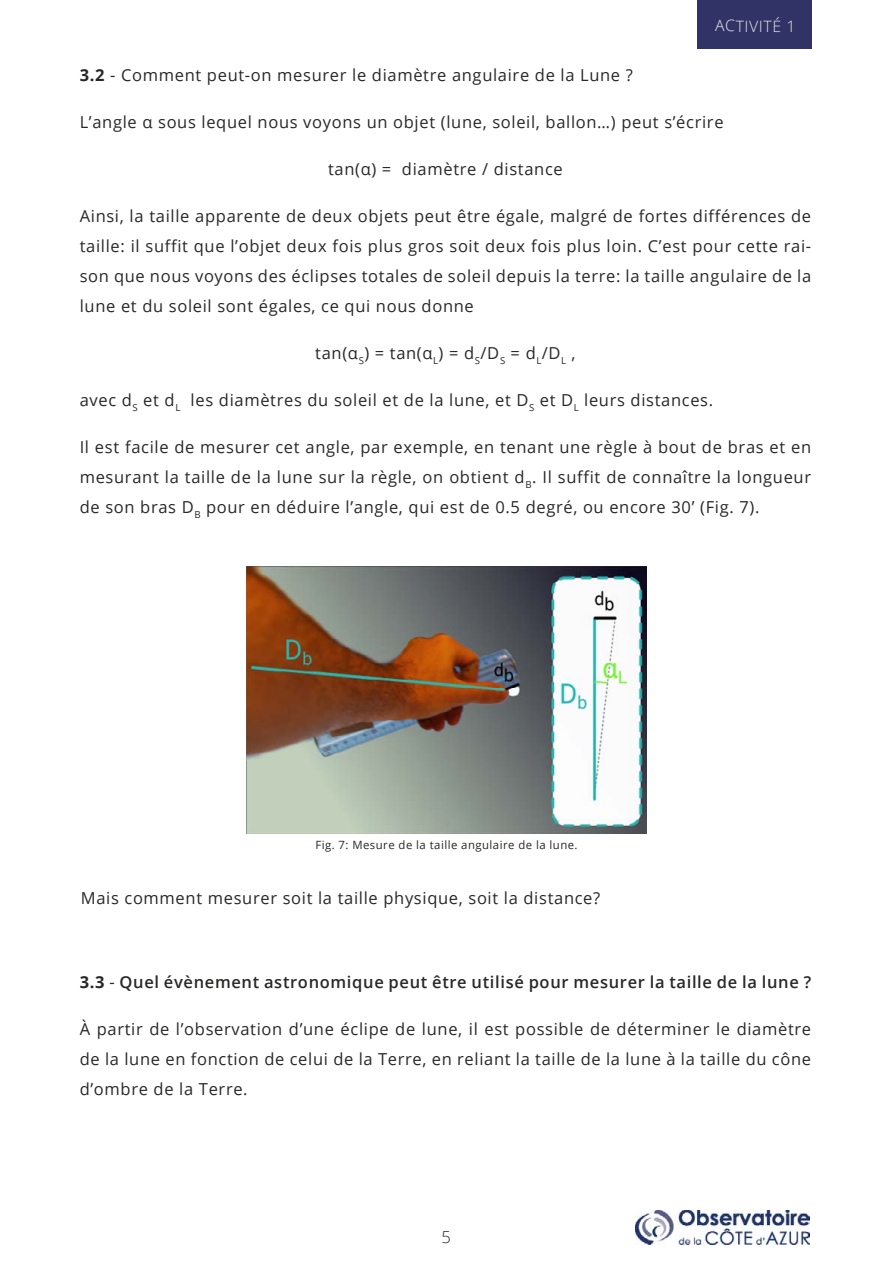
<style>
.page{position:relative;width:893px;height:1263px;background:#fff}
.page>*{position:absolute;margin:0;border:0;box-sizing:border-box;transform-origin:0 0}
.t1{font:16.5px/30px "Open Sans";letter-spacing:.04em;color:#282827;text-align:justify}
.t2{font:600 16.5px "Open Sans";letter-spacing:.04em;color:#282827}
.t3{font:300 16.5px "Open Sans";color:#282827}
.t4{font:300 15.75px "Open Sans";letter-spacing:.04em;color:#e7e7e7}
.t5{font:11.4px "Open Sans";letter-spacing:.04em;color:#282827}
.s1{font-weight:700}
.s2{font-weight:400}
</style>
<div class="page">
<img style="left:636px;top:1210px;width:173px;height:35px">
<img style="left:246px;top:567px;width:401px;height:267px">
<div style="left:697px;top:0;width:115px;height:49px;background:#313366"></div>
<p class="t4" style="left:715px;top:15px;width:82px">ACTIVITÉ 1</p>
<p class="t1" style="left:80px;top:59px;width:555px"><span class="s1">3.2</span> - Comment peut-on mesurer le diamètre angulaire de la Lune ?</p>
<p class="t1" style="left:80px;top:106px;width:645px">L’angle α sous lequel nous voyons un objet (lune, soleil, ballon…) peut s’écrire</p>
<p class="t1" style="left:328px;top:153px;width:236px">tan(α) = diamètre / distance</p>
<p class="t1" style="left:80px;top:200px;width:733px">Ainsi, la taille apparente de deux objets peut être égale, malgré de fortes différences de taille: il suffit que l’objet deux fois plus gros soit deux fois plus loin. C’est pour cette rai&shy;son que nous voyons des éclipses totales de soleil depuis la terre: la taille angulaire de la lune et du soleil sont égales, ce qui nous donne</p>
<p class="t1" style="left:315px;top:337px;width:262px">tan(α<sub>S</sub>) = tan(α<sub>L</sub>) = d<sub>S</sub>/D<sub>S</sub> = d<sub>L</sub>/D<sub>L</sub> ,</p>
<p class="t1" style="left:80px;top:384px;width:635px">avec d<sub>S</sub> et d<sub>L</sub> les diamètres du soleil et de la lune, et D<sub>S</sub> et D<sub>L</sub> leurs distances.</p>
<p class="t1" style="left:80px;top:431px;width:733px">Il est facile de mesurer cet angle, par exemple, en tenant une règle à bout de bras et en mesurant la taille de la lune sur la règle, on obtient d<sub>B</sub>. Il suffit de connaître la longueur de son bras D<sub>B</sub> pour en déduire l’angle, qui est de 0.5 degré, ou encore 30’ (Fig. 7).</p>
<p class="t5" style="left:315px;top:837px;width:264px">Fig. 7: Mesure de la taille angulaire de la lune.</p>
<p class="t1" style="left:81px;top:883px;width:521px">Mais comment mesurer soit la taille physique, soit la distance?</p>
<p class="t2" style="left:80px;top:970px;width:733px"><span class="s1">3.3</span> <span class="s2">-</span> Quel évènement astronomique peut être utilisé pour mesurer la taille de la lune ?</p>
<p class="t1" style="left:80px;top:1013px;width:733px">À partir de l’observation d’une éclipe de lune, il est possible de déterminer le diamètre de la lune en fonction de celui de la Terre, en reliant la taille de la lune à la taille du cône d’ombre de la Terre.</p>
<p class="t3" style="left:441px;top:1225px;width:11px">5</p>
</div>
